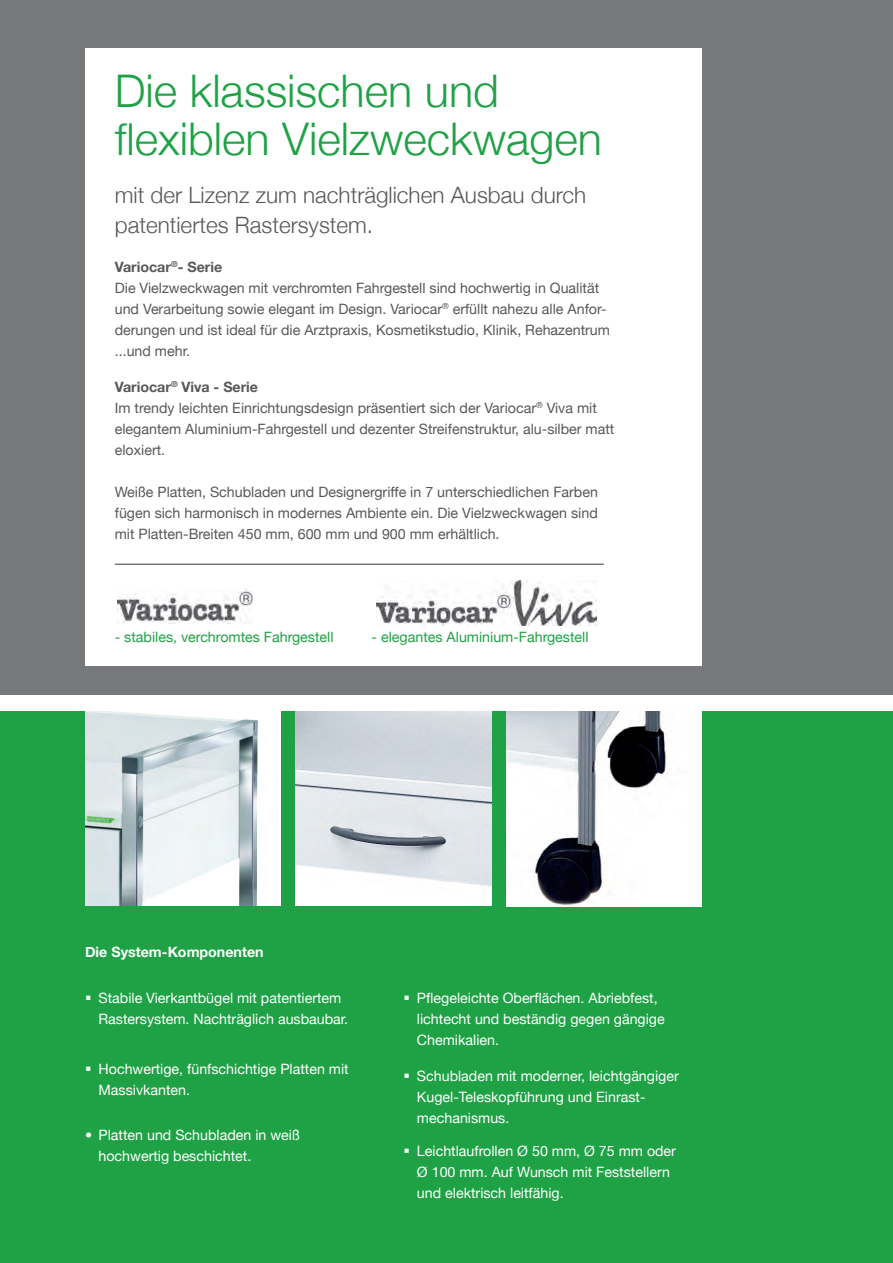
<style>
.page{position:relative;width:893px;height:1263px;background:#fff}
.page>*{position:absolute;margin:0;border:0;box-sizing:border-box;transform-origin:0 0}
.t1{font:300 45px/48px "Helvetica Neue";color:#1fa245}
.t2{font:300 22.5px/30px "Helvetica Neue";color:#57585a}
.t3{font:14.25px/21px "Helvetica Neue";color:#57585a}
.t4{font:14.25px/21px "Helvetica Neue";color:#fff}
.t5{font:14.25px "Helvetica Neue";color:#1fa245}
.t6{font:700 14.25px "Helvetica Neue";color:#fff}
.s1{font-weight:700}
</style>
<div class="page">
<div style="left:0;top:710px;width:893px;height:553px;background:#1fa245"></div>
<div style="left:0;top:0;width:893px;height:695px;background:#76787b"></div>
<img style="left:296px;top:711px;width:195px;height:195px">
<img style="left:506px;top:711px;width:196px;height:195px">
<img style="left:85px;top:711px;width:196px;height:195px">
<div style="left:85px;top:49px;width:617px;height:617px;background:#fff"></div>
<div style="left:0;top:697px;width:893px;height:14px;background:#fff"></div>
<hr style="left:115px;top:563px;width:489px;height:2px;background:#76787b">
<img style="left:377px;top:580px;width:220px;height:46px">
<img style="left:118px;top:589px;width:135px;height:34px">
<h1 class="t1" style="left:115px;top:66px;width:489px">Die klassischen und flexiblen Vielzweckwagen</h1>
<h2 class="t2" style="left:115px;top:180px;width:473px">mit der Lizenz zum nachträglichen Ausbau durch patentiertes Rastersystem.</h2>
<p class="t3" style="left:115px;top:256px;width:497px"><span class="s1">Variocar</span><sup>®</sup><span class="s1">- Serie<br></span>Die Vielzweckwagen mit verchromten Fahrgestell sind hochwertig in Qualität und Verarbeitung sowie elegant im Design. Variocar<sup>®</sup> erfüllt nahezu alle Anfor&shy;derungen und ist ideal für die Arztpraxis, Kosmetikstudio, Klinik, Rehazentrum ...und mehr.</p>
<p class="t3" style="left:115px;top:376px;width:501px"><span class="s1">Variocar</span><sup>®</sup> <span class="s1">Viva - Serie<br></span>Im trendy leichten Einrichtungsdesign präsentiert sich der Variocar<sup>®</sup> Viva mit elegantem Aluminium-Fahrgestell und dezenter Streifenstruktur, alu-silber matt eloxiert.</p>
<p class="t3" style="left:115px;top:481px;width:485px;text-align:justify">Weiße Platten, Schubladen und Designergriffe in 7 unterschiedlichen Farben fügen sich harmonisch in modernes Ambiente ein. Die Vielzweckwagen sind mit Platten-Breiten 450 mm, 600 mm und 900 mm erhältlich.</p>
<p class="t5" style="left:115px;top:628px;width:220px">- stabiles, verchromtes Fahrgestell</p>
<p class="t5" style="left:372px;top:628px;width:218px">- elegantes Aluminium-Fahrgestell</p>
<p class="t6" style="left:85px;top:943px;width:180px">Die System-Komponenten</p>
<p class="t4" style="left:99px;top:987px;width:251px">Stabile Vierkantbügel mit patentiertem<br>Rastersystem. Nachträglich ausbaubar.</p>
<p class="t4" style="left:99px;top:1058px;width:252px">Hochwertige, fünfschichtige Platten mit<br>Massivkanten.</p>
<p class="t4" style="left:99px;top:1124px;width:203px;text-indent:-13px">• Platten und Schubladen in weiß hochwertig beschichtet.</p>
<p class="t4" style="left:417px;top:987px;width:249px">Pflegeleichte Oberflächen. Abriebfest, lichtecht und beständig gegen gängige<br>Chemikalien.</p>
<p class="t4" style="left:417px;top:1065px;width:263px">Schubladen mit moderner, leichtgängiger<br>Kugel-Teleskopführung und Einrast&shy;mechanismus.</p>
<p class="t4" style="left:417px;top:1140px;width:261px">Leichtlaufrollen Ø 50 mm, Ø 75 mm oder<br>Ø 100 mm. Auf Wunsch mit Feststellern und elektrisch leitfähig.</p>
</div>
